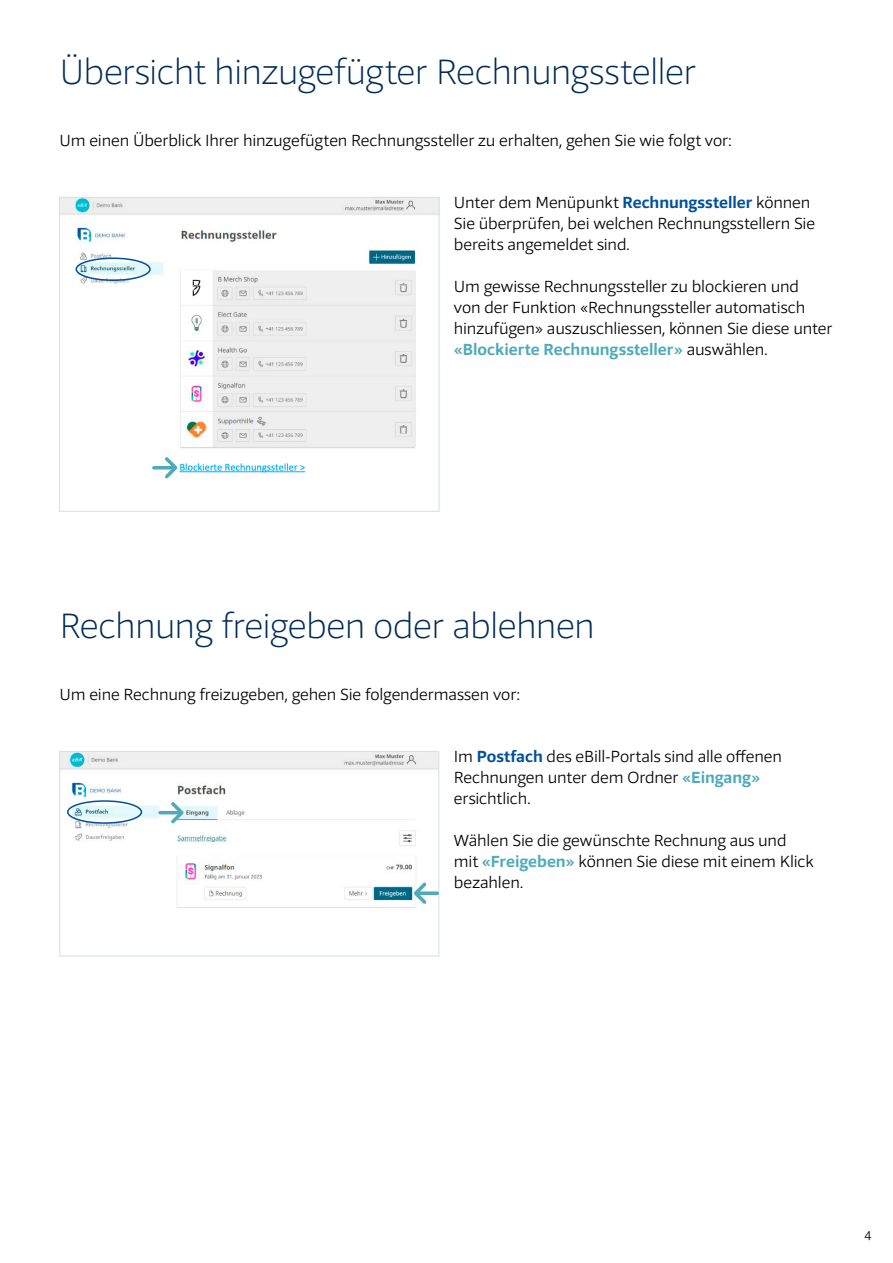
<style>
.page{position:relative;width:893px;height:1263px;background:#fff}
.page>*{position:absolute;margin:0;border:0;box-sizing:border-box;transform-origin:0 0}
.t1{font:200 36px "Foro Sans";letter-spacing:-.015em;color:#002c55}
.t2{font:300 16.5px/21px "Foro Sans";letter-spacing:-.005em;color:#000}
.t3{font:300 13.5px "Foro Sans";color:#000}
.s1{font-weight:700;color:#01519e}
.s2{font-weight:700;color:#50aaba}
</style>
<div class="page">
<img style="left:61px;top:199px;width:376px;height:249px">
<div style="left:59px;top:197px;width:380px;height:314px;border:1px solid #d1e0e9"></div>
<img style="left:177px;top:463px;width:129px;height:10px">
<div style="left:76px;top:257px;width:75px;height:24px;border:2px solid #01519e;border-radius:50%"></div>
<svg style="left:152px;top:457px;width:25px;height:22px"></svg>
<img style="left:62px;top:753px;width:375px;height:155px">
<div style="left:60px;top:751px;width:379px;height:205px;border:1px solid #d1e0e9"></div>
<svg style="left:158px;top:802px;width:26px;height:21px"></svg>
<svg style="left:414px;top:882px;width:25px;height:22px"></svg>
<div style="left:67px;top:800px;width:75px;height:24px;border:2px solid #01519e;border-radius:50%"></div>
<h1 class="t1" style="left:60px;top:49px;width:638px">Übersicht hinzugefügter Rechnungssteller</h1>
<p class="t2" style="left:60px;top:130px;width:674px">Um einen Überblick Ihrer hinzugefügten Rechnungssteller zu erhalten, gehen Sie wie folgt vor:</p>
<p class="t2" style="left:454px;top:192px;width:363px">Unter dem Menüpunkt <span class="s1">Rechnungssteller</span> können<br>Sie überprüfen, bei welchen Rechnungsstellern Sie bereits angemeldet sind.</p>
<p class="t2" style="left:454px;top:276px;width:380px">Um gewisse Rechnungssteller zu blockieren und<br>von der Funktion «Rechnungssteller automatisch hinzufügen» auszuschliessen, können Sie diese unter <span class="s2">«Blockierte Rechnungssteller»</span> auswählen.</p>
<h1 class="t1" style="left:60px;top:603px;width:537px">Rechnung freigeben oder ablehnen</h1>
<p class="t2" style="left:60px;top:684px;width:462px">Um eine Rechnung freizugeben, gehen Sie folgendermassen vor:</p>
<p class="t2" style="left:454px;top:746px;width:330px">Im <span class="s1">Postfach</span> des eBill-Portals sind alle offenen<br>Rechnungen unter dem Ordner <span class="s2">«Eingang» </span>ersichtlich.</p>
<p class="t2" style="left:454px;top:830px;width:361px">Wählen Sie die gewünschte Rechnung aus und mit <span class="s2">«Freigeben»</span> können Sie diese mit einem Klick bezahlen.</p>
<p class="t3" style="left:864px;top:1226px;width:9px">4</p>
</div>
